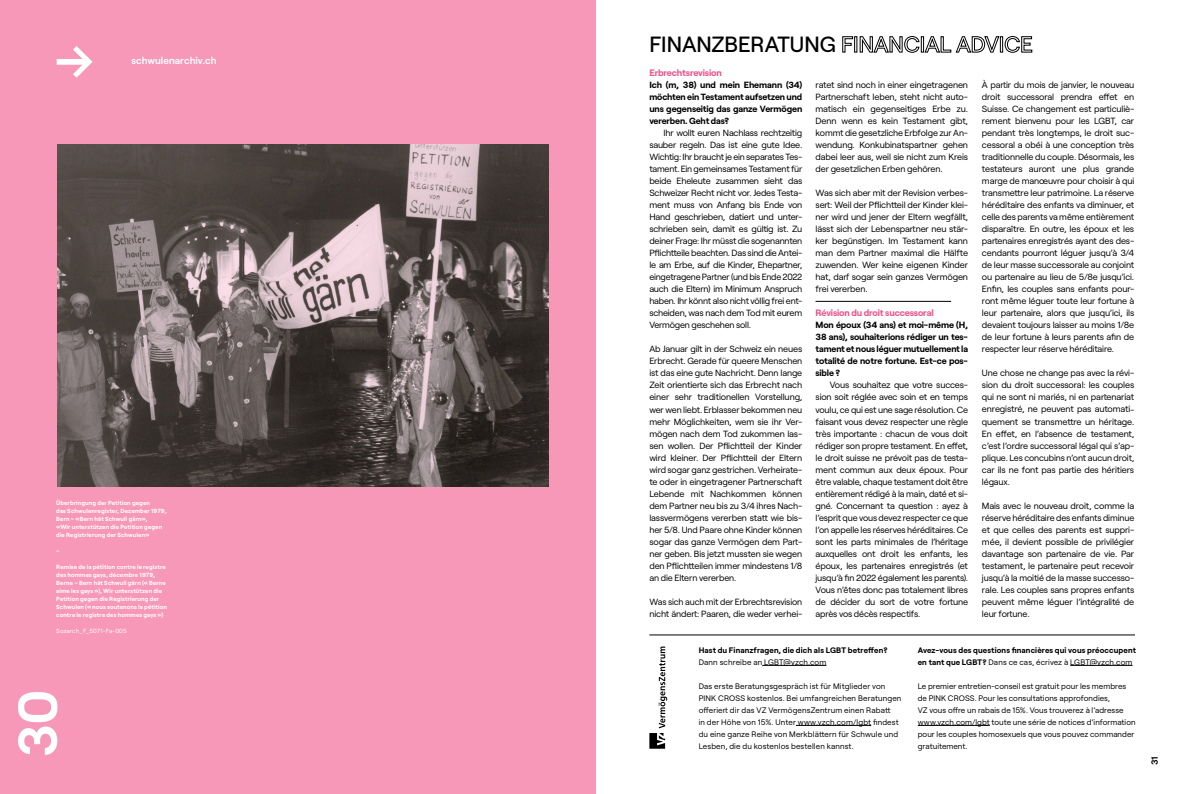
<style>
.page{position:relative;width:1191px;height:794px;background:#fff}
.page>*{position:absolute;margin:0;border:0;box-sizing:border-box;transform-origin:0 0}
.t1{font:600 55px "Roobert";color:#fff}
.t2{font:500 22px "Roobert";letter-spacing:-.005em;color:#000}
.t3{font:600 10px "Roobert";letter-spacing:.005em;color:#fff}
.t4{font:700 9.3px "Roobert";letter-spacing:-.015em;color:#ef518a}
.t5{font:9px/12px "Roobert";letter-spacing:-.015em;color:#000;text-align:justify}
.t6{font:700 9px/12px "Roobert";letter-spacing:-.015em;color:#000;text-align:justify}
.t7{font:600 9px "Roobert";color:#000}
.t8{font:8px/12px "Roobert";letter-spacing:.01em;color:#000}
.t9{font:700 8px/12px "Roobert";letter-spacing:.015em;color:#000}
.t10{font:700 6px/8px "Roobert";letter-spacing:.02em;color:#fff}
.t11{font:6px "Roobert";letter-spacing:.025em;color:#fff}
.s1{font-size:55px}
.s2{font-weight:400}
</style>
<div class="page">
<div style="left:0;top:0;width:595px;height:794px;background:#f798b8"></div>
<img style="left:57px;top:144px;width:491px;height:342px">
<hr style="left:649px;top:634px;width:486px;height:1px;background:#000">
<hr style="left:762px;top:665px;width:64px;height:1px;background:#000">
<hr style="left:796px;top:725px;width:75px;height:1px;background:#000">
<hr style="left:1070px;top:665px;width:62px;height:1px;background:#000">
<hr style="left:917px;top:725px;width:72px;height:1px;background:#000">
<svg style="left:649px;top:646px;width:18px;height:102px"></svg>
<hr style="left:815px;top:301px;width:136px;height:1px;background:#000">
<p class="t3" style="left:55px;top:53px;width:163px"><span class="s1">→</span> schwulenarchiv.ch</p>
<p class="t10" style="left:56px;top:498px;width:112px">Überbringung der Petition gegen<br>das Schwulenregister, Dezember 1979, Bern – «Bern hät Schwuli gärn»,<br>«Wir unterstützen die Petition gegen die Registrierung der Schwulen»</p>
<p class="t10" style="left:56px;top:546px;width:5px">–</p>
<p class="t10" style="left:56px;top:562px;width:112px">Remise de la pétition contre le registre des hommes gays, décembre 1979, Berne – Bern hät Schwuli gärn (« Berne aime les gays »), Wir unterstützen die Petition gegen die Registrierung der Schwulen (« nous soutenons la pétition contre le registre des hommes gays »)</p>
<p class="t11" style="left:56px;top:626px;width:72px">Sozarch_F_5071-Fa-005</p>
<h1 class="t1" style="left:-5px;top:758px;width:70px;rotate:-90deg">30</h1>
<h2 class="t2" style="left:649px;top:28px;width:385px">FINANZBERATUNG FINANCIAL ADVICE</h2>
<p class="t4" style="left:649px;top:66px;width:74px">Erbrechtsrevision</p>
<p class="t6" style="left:649px;top:78px;width:154px">Ich (m, 38) und mein Ehemann (34) möchten ein Testament aufsetzen und uns gegenseitig das ganze Vermögen vererben. Geht das?</p>
<p class="t5" style="left:649px;top:126px;width:154px;text-indent:14px">Ihr wollt euren Nachlass rechtzeitig sauber regeln. Das ist eine gute Idee.<br>Wichtig: Ihr braucht je ein separates Tes&shy;tament. Ein gemeinsames Testament für beide Eheleute zusammen sieht das Schweizer Recht nicht vor. Jedes Testa&shy;ment muss von Anfang bis Ende von Hand geschrieben, datiert und unter&shy;schrieben sein, damit es gültig ist. Zu deiner Frage: Ihr müsst die sogenannten Pflichtteile beachten. Das sind die Antei&shy;le am Erbe, auf die Kinder, Ehepartner, eingetragene Partner (und bis Ende 2022 auch die Eltern) im Minimum Anspruch haben. Ihr könnt also nicht völlig frei ent&shy;scheiden, was nach dem Tod mit eurem Vermögen geschehen soll.</p>
<p class="t5" style="left:649px;top:342px;width:154px">Ab Januar gilt in der Schweiz ein neues Erbrecht. Gerade für queere Menschen ist das eine gute Nachricht. Denn lange Zeit orientierte sich das Erbrecht nach einer sehr traditionellen Vorstellung, wer wen liebt. Erblasser bekommen neu mehr Möglichkeiten, wem sie ihr Ver&shy;mögen nach dem Tod zukommen las&shy;sen wollen. Der Pflichtteil der Kinder wird kleiner. Der Pflichtteil der Eltern wird sogar ganz gestrichen. Verheirate&shy;te oder in eingetragener Partnerschaft Lebende mit Nachkommen können dem Partner neu bis zu 3/4 ihres Nach&shy;lassvermögens vererben statt wie bis&shy;her 5/8. Und Paare ohne Kinder können sogar das ganze Vermögen dem Part&shy;ner geben. Bis jetzt mussten sie wegen den Pflichtteilen immer mindestens 1/8 an die Eltern vererben.</p>
<p class="t5" style="left:649px;top:594px;width:154px">Was sich auch mit der Erbrechtsrevision nicht ändert: Paaren, die weder verhei-</p>
<p class="t5" style="left:815px;top:78px;width:154px">ratet sind noch in einer eingetragenen Partnerschaft leben, steht nicht auto&shy;matisch ein gegenseitiges Erbe zu.<br>Denn wenn es kein Testament gibt, kommt die gesetzliche Erbfolge zur An&shy;wendung. Konkubinatspartner gehen dabei leer aus, weil sie nicht zum Kreis der gesetzlichen Erben gehören.</p>
<p class="t5" style="left:815px;top:186px;width:154px">Was sich aber mit der Revision verbes&shy;sert: Weil der Pflichtteil der Kinder klei&shy;ner wird und jener der Eltern wegfällt, lässt sich der Lebenspartner neu stär&shy;ker begünstigen. Im Testament kann man dem Partner maximal die Hälfte zuwenden. Wer keine eigenen Kinder hat, darf sogar sein ganzes Vermögen frei vererben.</p>
<p class="t4" style="left:815px;top:306px;width:120px">Révision du droit successoral</p>
<p class="t6" style="left:815px;top:318px;width:154px">Mon époux (34 ans) et moi-même (H, 38 ans), souhaiterions rédiger un tes&shy;tament et nous léguer mutuellement la totalité de notre fortune. Est-ce pos&shy;sible ?</p>
<p class="t5" style="left:815px;top:378px;width:154px;text-indent:14px">Vous souhaitez que votre succes&shy;sion soit réglée avec soin et en temps voulu, ce qui est une sage résolution. Ce faisant vous devez respecter une règle très importante : chacun de vous doit rédiger son propre testament. En effet, le droit suisse ne prévoit pas de testa&shy;ment commun aux deux époux. Pour être valable, chaque testament doit être entièrement rédigé à la main, daté et si&shy;gné. Concernant ta question : ayez à l’esprit que vous devez respecter ce que l’on appelle les réserves héréditaires. Ce sont les parts minimales de l’héritage auxquelles ont droit les enfants, les époux, les partenaires enregistrés (et jusqu’à fin 2022 également les parents).<br>Vous n’êtes donc pas totalement libres de décider du sort de votre fortune après vos décès respectifs.</p>
<p class="t5" style="left:982px;top:78px;width:154px">À partir du mois de janvier, le nouveau droit successoral prendra effet en Suisse. Ce changement est particuliè&shy;rement bienvenu pour les LGBT, car pendant très longtemps, le droit suc&shy;cessoral a obéi à une conception très traditionnelle du couple. Désormais, les testateurs auront une plus grande marge de manœuvre pour choisir à qui transmettre leur patrimoine. La réserve héréditaire des enfants va diminuer, et celle des parents va même entièrement disparaître. En outre, les époux et les partenaires enregistrés ayant des des&shy;cendants pourront léguer jusqu’à 3/4 de leur masse successorale au conjoint ou partenaire au lieu de 5/8e jusqu’ici.<br>Enfin, les couples sans enfants pour&shy;ront même léguer toute leur fortune à leur partenaire, alors que jusqu’ici, ils devaient toujours laisser au moins 1/8e de leur fortune à leurs parents afin de respecter leur réserve héréditaire.</p>
<p class="t5" style="left:982px;top:366px;width:154px">Une chose ne change pas avec la révi&shy;sion du droit successoral: les couples qui ne sont ni mariés, ni en partenariat enregistré, ne peuvent pas automati&shy;quement se transmettre un héritage.<br>En effet, en l’absence de testament, c’est l’ordre successoral légal qui s’ap&shy;plique. Les concubins n’ont aucun droit, car ils ne font pas partie des héritiers légaux.</p>
<p class="t5" style="left:982px;top:498px;width:154px">Mais avec le nouveau droit, comme la réserve héréditaire des enfants diminue et que celles des parents est suppri&shy;mée, il devient possible de privilégier davantage son partenaire de vie. Par testament, le partenaire peut recevoir jusqu’à la moitié de la masse successo&shy;rale. Les couples sans propres enfants peuvent même léguer l’intégralité de leur fortune.</p>
<p class="t9" style="left:698px;top:643px;width:190px">Hast du Finanzfragen, die dich als LGBT betreffen?</p>
<p class="t8" style="left:698px;top:655px;width:129px">Dann schreibe an LGBT@vzch.com</p>
<p class="t8" style="left:698px;top:679px;width:204px">Das erste Beratungsgespräch ist für Mitglieder von PINK CROSS kostenlos. Bei umfangreichen Beratungen offeriert dir das VZ VermögensZentrum einen Rabatt<br>in der Höhe von 15%. Unter www.vzch.com/lgbt findest du eine ganze Reihe von Merkblättern für Schwule und Lesben, die du kostenlos bestellen kannst.</p>
<p class="t9" style="left:917px;top:643px;width:220px">Avez-vous des questions financières qui vous préoccupent en tant que LGBT? <span class="s2">Dans ce cas, écrivez à LGBT@vzch.com</span></p>
<p class="t8" style="left:917px;top:679px;width:219px">Le premier entretien-conseil est gratuit pour les membres de PINK CROSS. Pour les consultations approfondies,<br>VZ vous offre un rabais de 15%. Vous trouverez à l’adresse www.vzch.com/lgbt toute une série de notices d’information pour les couples homosexuels que vous pouvez commander gratuitement.</p>
<p class="t7" style="left:1147px;top:765px;width:10px;rotate:-90deg">31</p>
</div>
